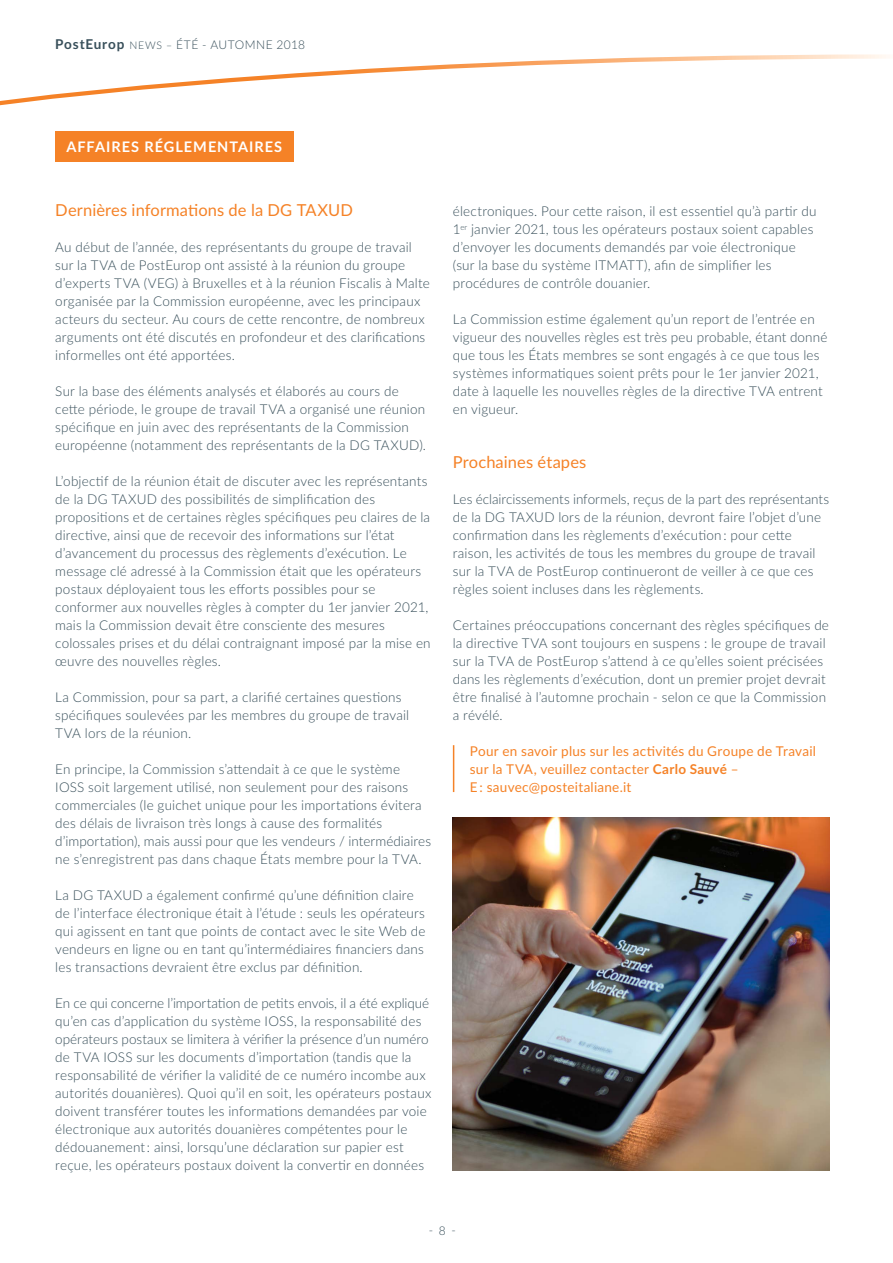
<style>
.page{position:relative;width:893px;height:1263px;background:#fff}
.page>*{position:absolute;margin:0;border:0;box-sizing:border-box;transform-origin:0 0}
.t1{font:16.5px "Lato";letter-spacing:.005em;color:#f58227}
.t2{font:700 14.55px "Lato";letter-spacing:.07em;color:#fff}
.t3{font:300 13.5px/18px "Lato";letter-spacing:.015em;color:#384f5a}
.t4{font:13.5px/18px "Lato";letter-spacing:.02em;color:#f58227}
.t5{font:300 12px "Lato";letter-spacing:.04em;color:#384f5a}
.s1{font-weight:700;font-size:13.5px}
.s2{font-size:10.5px}
.s3{font-weight:700}
</style>
<div class="page">
<svg style="left:0;top:54px;width:886px;height:52px"></svg>
<hr style="left:453px;top:745px;width:1px;height:47px;background:#f58227">
<img style="left:453px;top:817px;width:376px;height:353px">
<div style="left:55px;top:131px;width:238px;height:31px;background:#f58227"></div>
<p class="t5" style="left:55px;top:37px;width:251px"><span class="s1">PostEurop</span> <span class="s2">NEWS –</span> ÉTÉ - AUTOMNE 2018</p>
<p class="t2" style="left:67px;top:136px;width:217px">AFFAIRES RÉGLEMENTAIRES</p>
<p class="t1" style="left:55px;top:198px;width:299px">Dernières informations de la DG TAXUD</p>
<p class="t3" style="left:55px;top:238px;width:376px">Au début de l’année, des représentants du groupe de travail sur la TVA de PostEurop ont assisté à la réunion du groupe d’experts TVA (VEG) à Bruxelles et à la réunion Fiscalis à Malte organisée par la Commission européenne, avec les principaux acteurs du secteur. Au cours de cette rencontre, de nombreux arguments ont été discutés en profondeur et des clarifications informelles ont été apportées.</p>
<p class="t3" style="left:55px;top:382px;width:372px">Sur la base des éléments analysés et élaborés au cours de cette période, le groupe de travail TVA a organisé une réunion spécifique en juin avec des représentants de la Commission européenne (notamment des représentants de la DG TAXUD).</p>
<p class="t3" style="left:55px;top:472px;width:377px">L’objectif de la réunion était de discuter avec les représentants de la DG TAXUD des possibilités de simplification des propositions et de certaines règles spécifiques peu claires de la directive, ainsi que de recevoir des informations sur l’état d’avancement du processus des règlements d’exécution. Le message clé adressé à la Commission était que les opérateurs postaux déployaient tous les efforts possibles pour se conformer aux nouvelles règles à compter du 1er janvier 2021, mais la Commission devait être consciente des mesures colossales prises et du délai contraignant imposé par la mise en œuvre des nouvelles règles.</p>
<p class="t3" style="left:55px;top:688px;width:355px">La Commission, pour sa part, a clarifié certaines questions spécifiques soulevées par les membres du groupe de travail<br>TVA lors de la réunion.</p>
<p class="t3" style="left:55px;top:760px;width:377px">En principe, la Commission s’attendait à ce que le système IOSS soit largement utilisé, non seulement pour des raisons commerciales (le guichet unique pour les importations évitera des délais de livraison très longs à cause des formalités d’importation), mais aussi pour que les vendeurs / intermédiaires ne s’enregistrent pas dans chaque États membre pour la TVA.</p>
<p class="t3" style="left:55px;top:886px;width:372px">La DG TAXUD a également confirmé qu’une définition claire de l’interface électronique était à l’étude : seuls les opérateurs qui agissent en tant que points de contact avec le site Web de vendeurs en ligne ou en tant qu’intermédiaires financiers dans les transactions devraient être exclus par définition.</p>
<p class="t3" style="left:55px;top:994px;width:378px">En ce qui concerne l’importation de petits envois, il a été expliqué qu’en cas d’application du système IOSS, la responsabilité des opérateurs postaux se limitera à vérifier la présence d’un numéro de TVA IOSS sur les documents d’importation (tandis que la responsabilité de vérifier la validité de ce numéro incombe aux autorités douanières). Quoi qu’il en soit, les opérateurs postaux doivent transférer toutes les informations demandées par voie électronique aux autorités douanières compétentes pour le dédouanement : ainsi, lorsqu’une déclaration sur papier est reçue, les opérateurs postaux doivent la convertir en données</p>
<p class="t3" style="left:453px;top:202px;width:365px">électroniques. Pour cette raison, il est essentiel qu’à partir du 1<sup>er</sup> janvier 2021, tous les opérateurs postaux soient capables d’envoyer les documents demandés par voie électronique (sur la base du système ITMATT), afin de simplifier les procédures de contrôle douanier.</p>
<p class="t3" style="left:453px;top:310px;width:376px">La Commission estime également qu’un report de l’entrée en vigueur des nouvelles règles est très peu probable, étant donné que tous les États membres se sont engagés à ce que tous les systèmes informatiques soient prêts pour le 1er janvier 2021, date à laquelle les nouvelles règles de la directive TVA entrent en vigueur.</p>
<p class="t1" style="left:453px;top:450px;width:135px">Prochaines étapes</p>
<p class="t3" style="left:453px;top:490px;width:378px">Les éclaircissements informels, reçus de la part des représentants de la DG TAXUD lors de la réunion, devront faire l’objet d’une confirmation dans les règlements d’exécution : pour cette raison, les activités de tous les membres du groupe de travail sur la TVA de PostEurop continueront de veiller à ce que ces règles soient incluses dans les règlements.</p>
<p class="t3" style="left:453px;top:616px;width:378px">Certaines préoccupations concernant des règles spécifiques de la directive TVA sont toujours en suspens : le groupe de travail sur la TVA de PostEurop s’attend à ce qu’elles soient précisées dans les règlements d’exécution, dont un premier projet devrait être finalisé à l’automne prochain - selon ce que la Commission a révélé.</p>
<p class="t4" style="left:470px;top:741px;width:348px">Pour en savoir plus sur les activités du Groupe de Travail sur la TVA, veuillez contacter <span class="s3">Carlo Sauvé</span> –<br>E : sauvec@posteitaliane.it</p>
<p class="t5" style="left:429px;top:1222px;width:29px">- 8 -</p>
</div>
